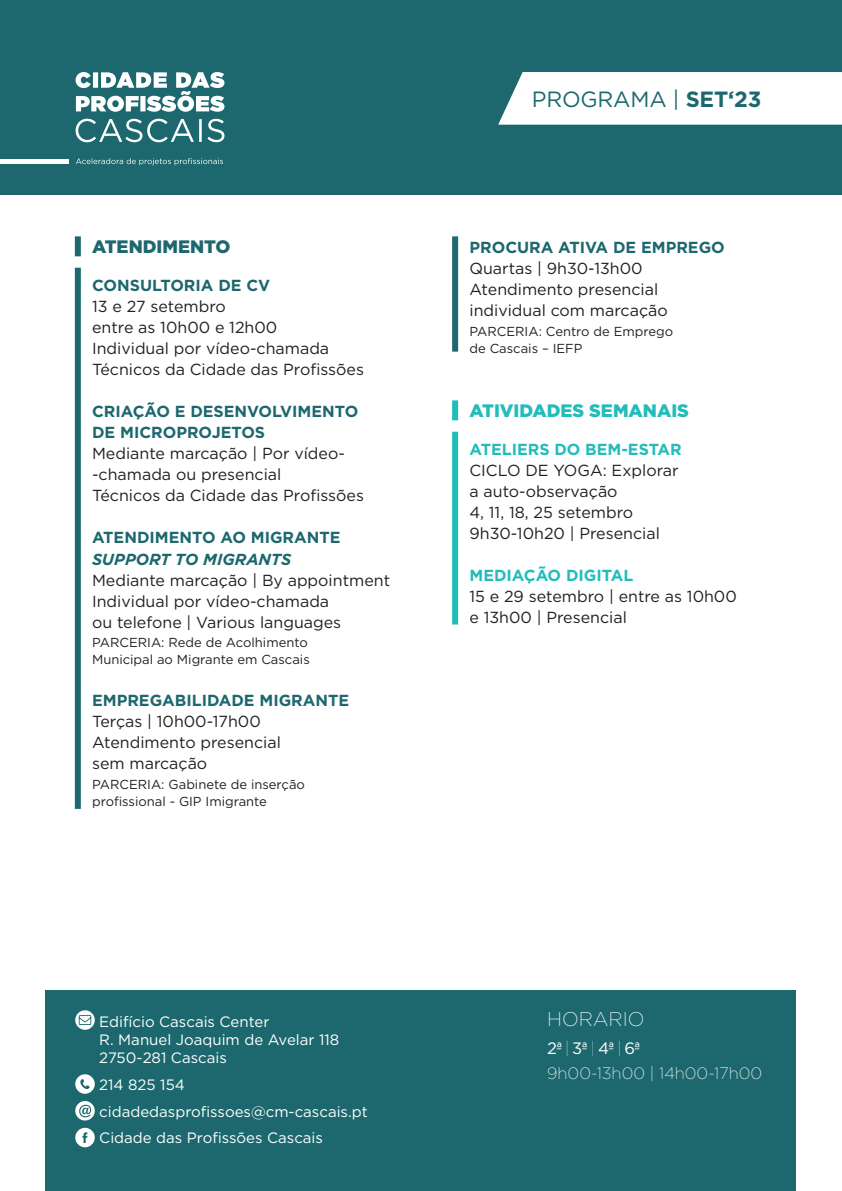
<style>
.page{position:relative;width:842px;height:1191px;background:#fff}
.page>*{position:absolute;margin:0;border:0;box-sizing:border-box;transform-origin:0 0}
.t1{font:22px "Gotham";letter-spacing:-.01em;color:#1c686e}
.t2{font:200 19.8px "Gotham";color:#fff}
.TEXTO{font:900 18px "Gotham";color:#22bcba}
.TEXTO-2{font:900 18px "Gotham";color:#1c686e}
.t3{font:200 16.5px "Gotham";color:#fff}
.t4{font:16.5px "Gotham";letter-spacing:-.06em;color:#fff}
.TEXTO-3{font:16px/21px "Gotham";color:#231f20}
.TIT_ATIVIDADE{font:700 16px/21px "Gotham";color:#1c686e}
.TIT_ATIVIDADE-2{font:700 16px "Gotham";color:#22bcba}
.t5{font:15px/18px "Gotham";color:#fff}
.PARCERIA{font:13px/17px "Gotham";color:#231f20}
.s1{font-style:italic}
.s2{font-weight:700}
.s3{font-weight:100}
</style>
<div class="page">
<div style="left:0;top:0;width:842px;height:195px;background:#1c686e"></div>
<div style="left:498px;top:72px;width:344px;height:53px;background:#fff"></div>
<svg style="left:76px;top:158px;width:147px;height:7px"></svg>
<div style="left:0;top:159px;width:68px;height:5px;background:#fff"></div>
<svg style="left:76px;top:119px;width:148px;height:23px"></svg>
<svg style="left:76px;top:72px;width:148px;height:40px"></svg>
<div style="left:45px;top:990px;width:751px;height:201px;background:#1c686e"></div>
<svg style="left:75px;top:1010px;width:20px;height:19px"></svg>
<svg style="left:75px;top:1074px;width:20px;height:19px"></svg>
<svg style="left:75px;top:1101px;width:20px;height:19px"></svg>
<svg style="left:75px;top:1127px;width:20px;height:20px"></svg>
<div style="left:75px;top:268px;width:6px;height:541px;background:#1c686e"></div>
<div style="left:75px;top:236px;width:6px;height:20px;background:#1c686e"></div>
<div style="left:452px;top:236px;width:6px;height:115px;background:#1c686e"></div>
<div style="left:452px;top:432px;width:6px;height:192px;background:#22bcba"></div>
<div style="left:452px;top:400px;width:6px;height:20px;background:#22bcba"></div>
<p class="TEXTO-2" style="left:92px;top:235px;width:140px">ATENDIMENTO</p>
<p class="TIT_ATIVIDADE" style="left:92px;top:275px;width:179px">CONSULTORIA DE CV</p>
<p class="TEXTO-3" style="left:92px;top:296px;width:187px">13 e 27 setembro<br>entre as 10h00 e 12h00</p>
<p class="TEXTO-3" style="left:92px;top:338px;width:239px">Individual por vídeo-chamada</p>
<p class="TEXTO-3" style="left:92px;top:359px;width:273px">Técnicos da Cidade das Profissões</p>
<p class="TIT_ATIVIDADE" style="left:92px;top:401px;width:268px">CRIAÇÃO E DESENVOLVIMENTO<br>DE MICROPROJETOS</p>
<p class="TEXTO-3" style="left:92px;top:443px;width:254px">Mediante marcação | Por vídeo--chamada ou presencial</p>
<p class="TEXTO-3" style="left:92px;top:485px;width:273px">Técnicos da Cidade das Profissões</p>
<p class="TIT_ATIVIDADE" style="left:92px;top:527px;width:250px">ATENDIMENTO AO MIGRANTE<br><span class="s1">SUPPORT TO MIGRANTS</span></p>
<p class="TEXTO-3" style="left:92px;top:569px;width:300px">Mediante marcação | By appointment</p>
<p class="TEXTO-3" style="left:92px;top:590px;width:251px">Individual por vídeo-chamada ou telefone | Various languages</p>
<p class="PARCERIA" style="left:92px;top:634px;width:219px">PARCERIA: Rede de Acolhimento<br>Municipal ao Migrante em Cascais</p>
<p class="TIT_ATIVIDADE" style="left:92px;top:690px;width:259px">EMPREGABILIDADE MIGRANTE</p>
<p class="TEXTO-3" style="left:92px;top:711px;width:170px">Terças | 10h00-17h00</p>
<p class="TEXTO-3" style="left:92px;top:732px;width:190px">Atendimento presencial sem marcação</p>
<p class="PARCERIA" style="left:92px;top:776px;width:214px">PARCERIA: Gabinete de inserção profissional - GIP Imigrante</p>
<p class="t1" style="left:532px;top:85px;width:231px">PROGRAMA | <span class="s2">SET‘23</span></p>
<p class="TIT_ATIVIDADE" style="left:469px;top:236px;width:257px">PROCURA ATIVA DE EMPREGO</p>
<p class="TEXTO-3" style="left:469px;top:257px;width:175px">Quartas | 9h30-13h00</p>
<p class="TEXTO-3" style="left:469px;top:278px;width:200px">Atendimento presencial individual com marcação</p>
<p class="PARCERIA" style="left:469px;top:322px;width:205px">PARCERIA: Centro de Emprego de Cascais – IEFP</p>
<p class="TEXTO" style="left:469px;top:398px;width:221px">ATIVIDADES SEMANAIS</p>
<p class="TIT_ATIVIDADE-2" style="left:469px;top:438px;width:214px">ATELIERS DO BEM-ESTAR</p>
<p class="TEXTO-3" style="left:469px;top:459px;width:211px">CICLO DE YOGA: Explorar a auto-observação</p>
<p class="TEXTO-3" style="left:469px;top:501px;width:192px">4, 11, 18, 25 setembro<br>9h30-10h20 | Presencial</p>
<p class="TIT_ATIVIDADE-2" style="left:469px;top:564px;width:165px">MEDIAÇÃO DIGITAL</p>
<p class="TEXTO-3" style="left:469px;top:585px;width:269px">15 e 29 setembro | entre as 10h00 e 13h00 | Presencial</p>
<p class="t5" style="left:99px;top:1012px;width:241px">Edifício Cascais Center<br>R. Manuel Joaquim de Avelar 118<br>2750-281 Cascais</p>
<p class="t5" style="left:99px;top:1075px;width:87px">214 825 154</p>
<p class="t5" style="left:99px;top:1101px;width:270px">cidadedasprofissoes@cm-cascais.pt</p>
<p class="t5" style="left:99px;top:1128px;width:225px">Cidade das Profissões Cascais</p>
<p class="t2" style="left:547px;top:1006px;width:99px">HORARIO</p>
<p class="t4" style="left:547px;top:1037px;width:95px">2ª <span class="s3">|</span> 3ª <span class="s3">|</span> 4ª <span class="s3">|</span> 6ª</p>
<p class="t3" style="left:547px;top:1063px;width:217px">9h00-13h00 | 14h00-17h00</p>
</div>
